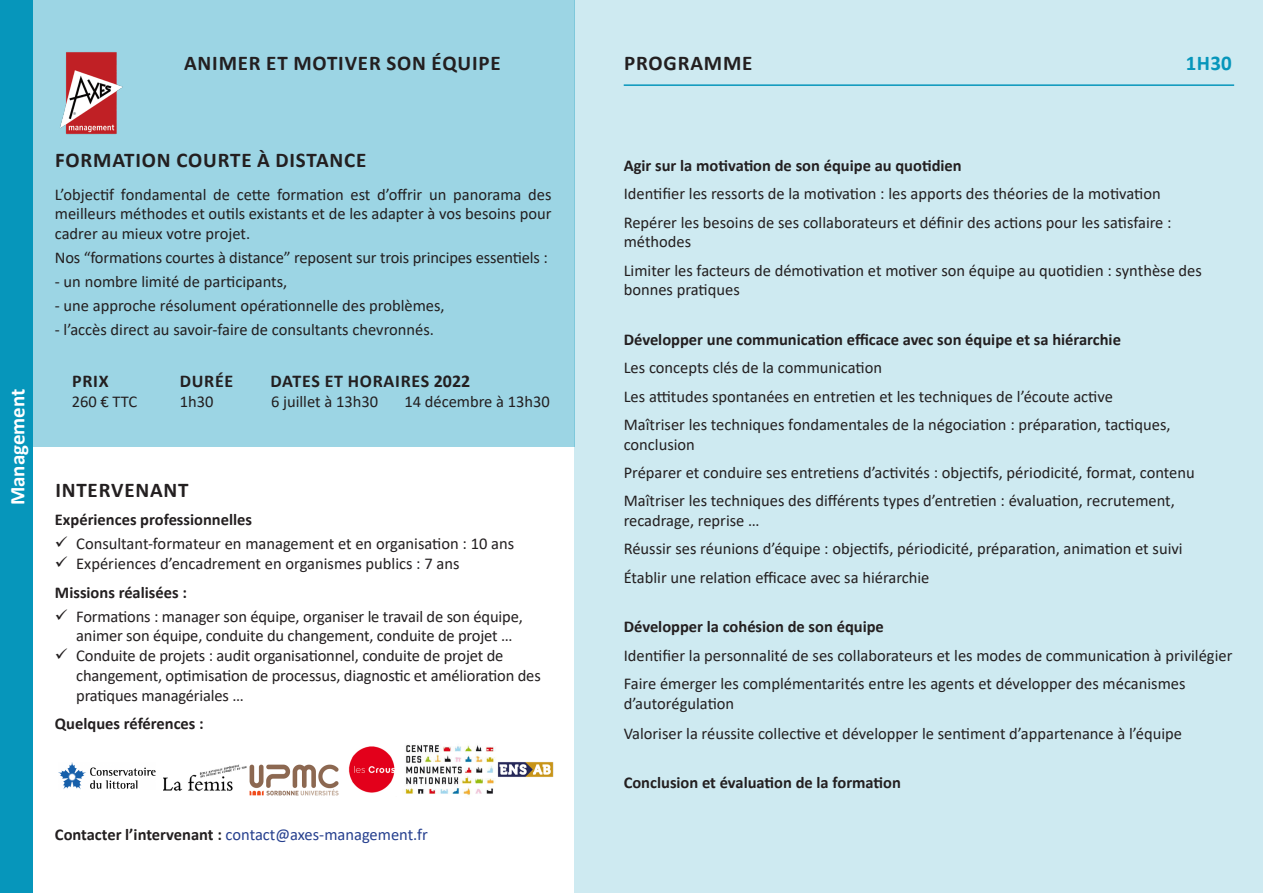
<style>
.page{position:relative;width:1263px;height:893px;background:#fff}
.page>*{position:absolute;margin:0;border:0;box-sizing:border-box;transform-origin:0 0}
.titre{font:700 21px "Calibri";letter-spacing:.04em;color:#231f20}
.t1{font:700 21px "Calibri";color:#fff}
.titre-2{font:700 21px "Calibri";color:#0696bb}
.titre-3{font:700 18px "Calibri";letter-spacing:.04em;color:#231f20}
.texte{font:16.5px/19.8px "Calibri";color:#231f20}
.Titre_2{font:700 16.5px "Calibri";color:#231f20}
.Titre_2-2{font:16.5px "Calibri";color:#253f8e}
.s1{font-weight:700;color:#231f20}
</style>
<div class="page">
<div style="left:33px;top:0;width:542px;height:447px;background:#9cd5e4"></div>
<div style="left:575px;top:0;width:688px;height:893px;background:#ceeaf1"></div>
<hr style="left:624px;top:84px;width:610px;height:2px;background:#0696bb">
<div style="left:0;top:0;width:33px;height:893px;background:#0696bb"></div>
<img style="left:58px;top:762px;width:189px;height:29px">
<img style="left:249px;top:764px;width:90px;height:32px">
<img style="left:348px;top:745px;width:205px;height:51px">
<img style="left:60px;top:52px;width:63px;height:83px">
<p class="titre" style="left:184px;top:48px;width:318px">ANIMER ET MOTIVER SON ÉQUIPE</p>
<p class="t1" style="left:3px;top:505px;width:118px;rotate:-90deg">Management</p>
<p class="titre" style="left:55px;top:145px;width:313px">FORMATION COURTE À DISTANCE</p>
<p class="texte" style="left:55px;top:184px;width:498px;text-align:justify">L’objectif fondamental de cette formation est d’offrir un panorama des meilleurs méthodes et outils existants et de les adapter à vos besoins pour cadrer au mieux votre projet.</p>
<p class="texte" style="left:55px;top:247px;width:494px">Nos “formations courtes à distance” reposent sur trois principes essentiels :</p>
<p class="texte" style="left:55px;top:271px;width:234px">- un nombre limité de participants,</p>
<p class="texte" style="left:55px;top:296px;width:391px">- une approche résolument opérationnelle des problèmes,</p>
<p class="texte" style="left:55px;top:320px;width:381px">- l’accès direct au savoir-faire de consultants chevronnés.</p>
<p class="titre-3" style="left:72px;top:369px;width:38px">PRIX</p>
<p class="titre-3" style="left:180px;top:369px;width:55px">DURÉE</p>
<p class="titre-3" style="left:271px;top:369px;width:201px">DATES ET HORAIRES 2022</p>
<p class="texte" style="left:72px;top:391px;width:67px">260 € TTC</p>
<p class="texte" style="left:180px;top:391px;width:35px">1h30</p>
<p class="texte" style="left:271px;top:391px;width:109px">6 juillet à 13h30</p>
<p class="texte" style="left:404px;top:391px;width:147px">14 décembre à 13h30</p>
<p class="titre" style="left:55px;top:475px;width:135px">INTERVENANT</p>
<p class="Titre_2" style="left:55px;top:508px;width:199px">Expériences professionnelles</p>
<p class="texte" style="left:76px;top:534px;width:439px">Consultant-formateur en management et en organisation : 10 ans</p>
<p class="texte" style="left:76px;top:553px;width:385px">Expériences d’encadrement en organismes publics : 7 ans</p>
<p class="Titre_2" style="left:55px;top:580px;width:134px">Missions réalisées :</p>
<p class="texte" style="left:76px;top:606px;width:448px">Formations : manager son équipe, organiser le travail de son équipe, animer son équipe, conduite du changement, conduite de projet …</p>
<p class="texte" style="left:76px;top:645px;width:466px">Conduite de projets : audit organisationnel, conduite de projet de changement, optimisation de processus, diagnostic et amélioration des pratiques managériales …</p>
<p class="Titre_2" style="left:55px;top:712px;width:150px">Quelques références :</p>
<p class="Titre_2-2" style="left:55px;top:823px;width:374px"><span class="s1">Contacter l’intervenant :</span> contact@axes-management.fr</p>
<p class="titre" style="left:624px;top:48px;width:130px">PROGRAMME</p>
<p class="titre-2" style="left:1186px;top:48px;width:48px">1H30</p>
<p class="Titre_2" style="left:624px;top:154px;width:340px">Agir sur la motivation de son équipe au quotidien</p>
<p class="texte" style="left:624px;top:183px;width:538px">Identifier les ressorts de la motivation : les apports des théories de la motivation</p>
<p class="texte" style="left:624px;top:212px;width:549px">Repérer les besoins de ses collaborateurs et définir des actions pour les satisfaire : méthodes</p>
<p class="texte" style="left:624px;top:260px;width:580px">Limiter les facteurs de démotivation et motiver son équipe au quotidien : synthèse des bonnes pratiques</p>
<p class="Titre_2" style="left:624px;top:328px;width:499px">Développer une communication efficace avec son équipe et sa hiérarchie</p>
<p class="texte" style="left:624px;top:357px;width:260px">Les concepts clés de la communication</p>
<p class="texte" style="left:624px;top:386px;width:491px">Les attitudes spontanées en entretien et les techniques de l’écoute active</p>
<p class="texte" style="left:624px;top:414px;width:548px">Maîtriser les techniques fondamentales de la négociation : préparation, tactiques, conclusion</p>
<p class="texte" style="left:624px;top:462px;width:573px">Préparer et conduire ses entretiens d’activités : objectifs, périodicité, format, contenu</p>
<p class="texte" style="left:624px;top:490px;width:553px">Maîtriser les techniques des différents types d’entretien : évaluation, recrutement, recadrage, reprise …</p>
<p class="texte" style="left:624px;top:539px;width:560px">Réussir ses réunions d’équipe : objectifs, périodicité, préparation, animation et suivi</p>
<p class="texte" style="left:624px;top:567px;width:307px">Établir une relation efficace avec sa hiérarchie</p>
<p class="Titre_2" style="left:624px;top:615px;width:262px">Développer la cohésion de son équipe</p>
<p class="texte" style="left:624px;top:645px;width:610px">Identifier la personnalité de ses collaborateurs et les modes de communication à privilégier</p>
<p class="texte" style="left:624px;top:673px;width:563px">Faire émerger les complémentarités entre les agents et développer des mécanismes d’autorégulation</p>
<p class="texte" style="left:624px;top:723px;width:560px">Valoriser la réussite collective et développer le sentiment d’appartenance à l’équipe</p>
<p class="Titre_2" style="left:624px;top:771px;width:279px">Conclusion et évaluation de la formation</p>
</div>
